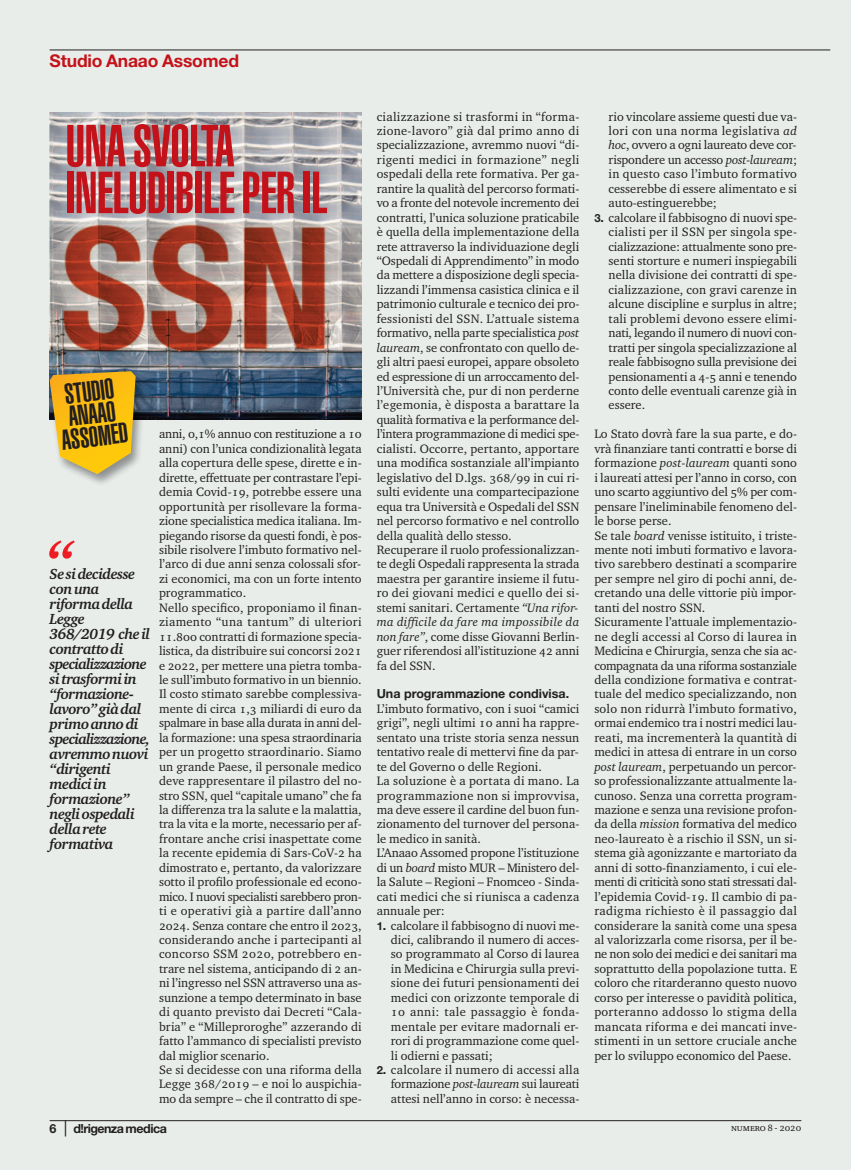
<style>
.page{position:relative;width:851px;height:1170px;background:#fff}
.page>*{position:absolute;margin:0;border:0;box-sizing:border-box;transform-origin:0 0}
.t1{font:italic 700 60px "Charter ITC Std";color:#ee1d23}
.t2{font:900 extra-condensed 58.25px "Helvetica";letter-spacing:-.01em;color:#c4121a}
.t3{font:900 extra-condensed 28.12px/22.6px "Helvetica";color:#231f20;text-align:center}
.t4{font:700 17.5px "Helvetica Neue LT Std";letter-spacing:-.01em;color:#c4121a}
.t5{font:italic 700 15px/15px "Charter ITC Std";letter-spacing:-.035em;color:#231f20}
.t6{font:12.5px/14.5px "Charter ITC Std";color:#231f20;text-align:justify}
.t7{font:700 12.5px "Helvetica Neue LT Std";color:#231f20}
.t8{font:700 12.5px "Helvetica Neue LT Std";letter-spacing:-.045em;color:#231f20}
.t9{font:10px "Charter ITC Std";letter-spacing:-.01em;color:#231f20}
.s1{font-style:italic}
.s2{font-family:"Helvetica Neue LT Std";font-weight:700;font-size:11.25px}
.s3{font-family:"Helvetica Neue LT Std";font-weight:700}
.s4{font-weight:400;font-size:16.25px}
</style>
<div class="page">
<div style="left:0;top:0;width:850px;height:1169px;background:#e8edea"></div>
<hr style="left:50px;top:1120px;width:751px;height:1px;background:#231f20">
<hr style="left:50px;top:50px;width:780px;height:1px;background:#231f20">
<img style="left:50px;top:112px;width:311px;height:308px">
<img style="left:49px;top:365px;width:107px;height:119px">
<svg style="left:50px;top:371px;width:86px;height:103px;background:#ecbc30"></svg>
<p class="t4" style="left:50px;top:54px;width:191px">Studio Anaao Assomed</p>
<p class="t2" style="left:66px;top:125px;width:170px">UNA SVOLTA</p>
<p class="t2" style="left:66px;top:172px;width:263px">INELUDIBILE PER IL</p>
<p class="t3" style="left:55px;top:386px;width:68px;rotate:-7deg">STUDIO<br>ANAAO<br>ASSOMED</p>
<p class="t1" style="left:45px;top:538px;width:30px">“</p>
<p class="t5" style="left:50px;top:568px;width:102px">Se si decidesse con una riforma della<br>Legge<br>368/2019 che il contratto di specializzazione si trasformi in “formazione&shy;lavoro” già dal primo anno di specializzazione, avremmo nuovi “dirigenti medici in formazione” negli ospedali della rete formativa</p>
<p class="t6" style="left:159px;top:428px;width:204px">anni, 0,1% annuo con restituzione a 10 anni) con l’unica condizionalità legata alla copertura delle spese, dirette e in&shy;dirette, effettuate per contrastare l’epi&shy;demia Covid-19, potrebbe essere una opportunità per risollevare la forma&shy;zione specialistica medica italiana. Im&shy;piegando risorse da questi fondi, è pos&shy;sibile risolvere l’imbuto formativo nel&shy;l’arco di due anni senza colossali sfor&shy;zi economici, ma con un forte intento programmatico.</p>
<p class="t6" style="left:159px;top:601px;width:204px">Nello specifico, proponiamo il finan&shy;ziamento “una tantum” di ulteriori 11.800 contratti di formazione specia&shy;listica, da distribuire sui concorsi 2021 e 2022, per mettere una pietra tomba&shy;le sull’imbuto formativo in un biennio.<br>Il costo stimato sarebbe complessiva&shy;mente di circa 1,3 miliardi di euro da spalmare in base alla durata in anni del&shy;la formazione: una spesa straordinaria per un progetto straordinario. Siamo un grande Paese, il personale medico deve rappresentare il pilastro del no&shy;stro SSN, quel “capitale umano” che fa la differenza tra la salute e la malattia, tra la vita e la morte, necessario per af&shy;frontare anche crisi inaspettate come la recente epidemia di Sars-CoV-2 ha dimostrato e, pertanto, da valorizzare sotto il profilo professionale ed econo&shy;mico. I nuovi specialisti sarebbero pron&shy;ti e operativi già a partire dall’anno 2024. Senza contare che entro il 2023, considerando anche i partecipanti al concorso SSM 2020, potrebbero en&shy;trare nel sistema, anticipando di 2 an&shy;ni l’ingresso nel SSN attraverso una as&shy;sunzione a tempo determinato in base di quanto previsto dai Decreti “Cala&shy;bria” e “Milleproroghe” azzerando di fatto l’ammanco di specialisti previsto dal miglior scenario.</p>
<p class="t6" style="left:159px;top:1063px;width:204px">Se si decidesse con una riforma della Legge 368/2019 – e noi lo auspichia&shy;mo da sempre – che il contratto di spe-</p>
<p class="t6" style="left:376px;top:110px;width:204px">cializzazione si trasformi in “forma&shy;zione-lavoro” già dal primo anno di specializzazione, avremmo nuovi “di&shy;rigenti medici in formazione” negli ospedali della rete formativa. Per ga&shy;rantire la qualità del percorso formati&shy;vo a fronte del notevole incremento dei contratti, l’unica soluzione praticabile è quella della implementazione della rete attraverso la individuazione degli “Ospedali di Apprendimento” in modo da mettere a disposizione degli specia&shy;lizzandi l’immensa casistica clinica e il patrimonio culturale e tecnico dei pro&shy;fessionisti del SSN. L’attuale sistema formativo, nella parte specialistica <span class="s1">post lauream</span>, se confrontato con quello de&shy;gli altri paesi europei, appare obsoleto ed espressione di un arroccamento del&shy;l’Università che, pur di non perderne l’egemonia, è disposta a barattare la qualità formativa e la performance del&shy;l’intera programmazione di medici spe&shy;cialisti. Occorre, pertanto, apportare una modifica sostanziale all’impianto legislativo del D.lgs. 368/99 in cui ri&shy;sulti evidente una compartecipazione equa tra Università e Ospedali del SSN nel percorso formativo e nel controllo della qualità dello stesso.</p>
<p class="t6" style="left:376px;top:543px;width:204px">Recuperare il ruolo professionalizzan&shy;te degli Ospedali rappresenta la strada maestra per garantire insieme il futu&shy;ro dei giovani medici e quello dei si&shy;stemi sanitari. Certamente <span class="s1">“Una rifor&shy;ma difficile da fare ma impossibile da non fare”</span>, come disse Giovanni Berlin&shy;guer riferendosi all’istituzione 42 anni fa del SSN.</p>
<p class="t7" style="left:376px;top:689px;width:194px">Una programmazione condivisa.</p>
<p class="t6" style="left:376px;top:702px;width:204px">L’imbuto formativo, con i suoi “camici grigi”, negli ultimi 10 anni ha rappre&shy;sentato una triste storia senza nessun tentativo reale di mettervi fine da par&shy;te del Governo o delle Regioni.</p>
<p class="t6" style="left:376px;top:774px;width:204px">La soluzione è a portata di mano. La programmazione non si improvvisa, ma deve essere il cardine del buon fun&shy;zionamento del turnover del persona&shy;le medico in sanità.</p>
<p class="t6" style="left:376px;top:846px;width:204px">L’Anaao Assomed propone l’istituzione di un <span class="s1">board</span> misto MUR – Ministero del&shy;la Salute – Regioni – Fnomceo - Sinda&shy;cati medici che si riunisca a cadenza annuale per:</p>
<p class="t6" style="left:391px;top:919px;width:190px;text-indent:-14px"><span class="s2">1</span><span class="s3">.</span> calcolare il fabbisogno di nuovi me&shy;dici, calibrando il numero di acces&shy;so programmato al Corso di laurea in Medicina e Chirurgia sulla previ&shy;sione dei futuri pensionamenti dei medici con orizzonte temporale di 10 anni: tale passaggio è fonda&shy;mentale per evitare madornali er&shy;rori di programmazione come quel&shy;li odierni e passati;</p>
<p class="t6" style="left:391px;top:1063px;width:190px;text-indent:-14px"><span class="s2">2</span><span class="s3">.</span> calcolare il numero di accessi alla formazione <span class="s1">post-lauream</span> sui laureati attesi nell’anno in corso: è necessa-</p>
<p class="t6" style="left:608px;top:110px;width:190px">rio vincolare assieme questi due va&shy;lori con una norma legislativa <span class="s1">ad hoc</span>, ovvero a ogni laureato deve cor&shy;rispondere un accesso <span class="s1">post-lauream</span>; in questo caso l’imbuto formativo cesserebbe di essere alimentato e si auto-estinguerebbe;</p>
<p class="t6" style="left:608px;top:211px;width:190px;text-indent:-14px"><span class="s2">3</span><span class="s3">.</span> calcolare il fabbisogno di nuovi spe&shy;cialisti per il SSN per singola spe&shy;cializzazione: attualmente sono pre&shy;senti storture e numeri inspiegabili nella divisione dei contratti di spe&shy;cializzazione, con gravi carenze in alcune discipline e surplus in altre; tali problemi devono essere elimi&shy;nati, legando il numero di nuovi con&shy;tratti per singola specializzazione al reale fabbisogno sulla previsione dei pensionamenti a 4-5 anni e tenendo conto delle eventuali carenze già in essere.</p>
<p class="t6" style="left:594px;top:428px;width:204px">Lo Stato dovrà fare la sua parte, e do&shy;vrà finanziare tanti contratti e borse di formazione <span class="s1">post-lauream</span> quanti sono i laureati attesi per l’anno in corso, con uno scarto aggiuntivo del 5% per com&shy;pensare l’ineliminabile fenomeno del&shy;le borse perse.</p>
<p class="t6" style="left:594px;top:529px;width:204px">Se tale <span class="s1">board</span> venisse istituito, i triste&shy;mente noti imbuti formativo e lavora&shy;tivo sarebbero destinati a scomparire per sempre nel giro di pochi anni, de&shy;cretando una delle vittorie più impor&shy;tanti del nostro SSN.</p>
<p class="t6" style="left:594px;top:615px;width:204px">Sicuramente l’attuale implementazio&shy;ne degli accessi al Corso di laurea in Medicina e Chirurgia, senza che sia ac&shy;compagnata da una riforma sostanziale della condizione formativa e contrat&shy;tuale del medico specializzando, non solo non ridurrà l’imbuto formativo, ormai endemico tra i nostri medici lau&shy;reati, ma incrementerà la quantità di medici in attesa di entrare in un corso <span class="s1">post lauream</span>, perpetuando un percor&shy;so professionalizzante attualmente la&shy;cunoso. Senza una corretta program&shy;mazione e senza una revisione profon&shy;da della <span class="s1">mission</span> formativa del medico neo-laureato è a rischio il SSN, un si&shy;stema già agonizzante e martoriato da anni di sotto-finanziamento, i cui ele&shy;menti di criticità sono stati stressati dal&shy;l’epidemia Covid-19. Il cambio di pa&shy;radigma richiesto è il passaggio dal considerare la sanità come una spesa al valorizzarla come risorsa, per il be&shy;ne non solo dei medici e dei sanitari ma soprattutto della popolazione tutta. E coloro che ritarderanno questo nuovo corso per interesse o pavidità politica, porteranno addosso lo stigma della mancata riforma e dei mancati inve&shy;stimenti in un settore cruciale anche per lo sviluppo economico del Paese.</p>
<p class="t8" style="left:50px;top:1124px;width:119px">6 <span class="s4">|</span> d!rigenza medica</p>
<p class="t9" style="left:731px;top:1123px;width:72px">numero 8 - 2020</p>
</div>
